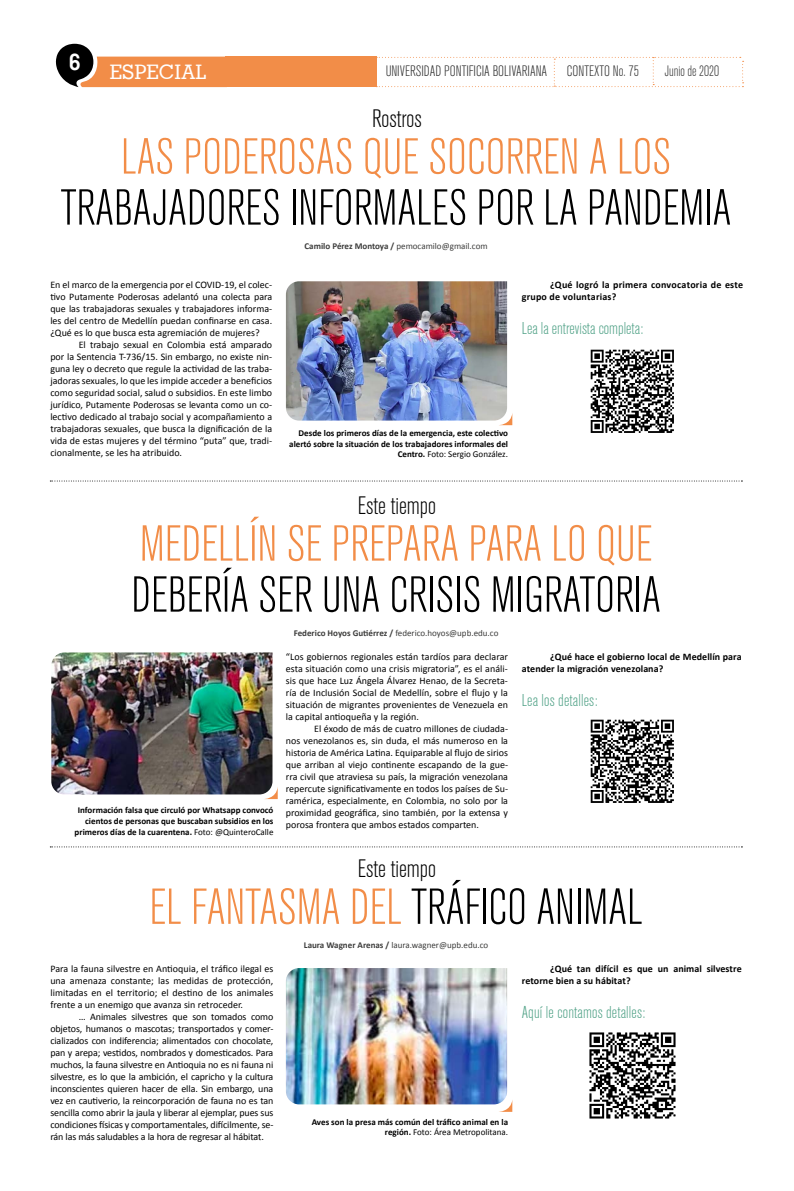
<style>
.page{position:relative;width:794px;height:1191px;background:#fff}
.page>*{position:absolute;margin:0;border:0;box-sizing:border-box;transform-origin:0 0}
.t1{font:300 condensed 50px "Akzidenz Grotesk BQ";color:#f28d48}
.t2{font:300 condensed 50px "Akzidenz Grotesk BQ";color:#000}
.t3{font:300 condensed 25px "Akzidenz Grotesk BQ";color:#000}
.t4{font:700 23px "Memphis";color:#fff}
.t5{font:500 20px "Memphis";color:#fff}
.t6{font:300 condensed 17px "Akzidenz Grotesk BQ";letter-spacing:.01em;color:#4fa186}
.t7{font:300 condensed 15px "Akzidenz Grotesk BQ";color:#000}
.t8{font:300 condensed 15px "Akzidenz Grotesk BQ";color:#000;scale:.94 1}
.t9{font:10px/12px "Calibri";color:#000;text-align:justify}
.t10{font:700 10px/12px "Calibri";letter-spacing:.005em;color:#000}
.t11{font:700 9px/10.8px "Calibri";color:#000;text-align:right}
.t12{font:9px "Calibri";color:#3c3c3b}
.s1{font-weight:700}
.s2{font-weight:400}
.s3{color:#000}
</style>
<div class="page">
<svg style="left:56px;top:44px;width:171px;height:43px"></svg>
<div style="left:225px;top:57px;width:152px;height:30px;background:#f28d48"></div>
<svg style="left:377px;top:57px;width:366px;height:30px"></svg>
<img style="left:286px;top:281px;width:221px;height:139px">
<img style="left:51px;top:652px;width:221px;height:142px">
<img style="left:286px;top:968px;width:221px;height:136px">
<svg style="left:498px;top:413px;width:14px;height:12px"></svg>
<svg style="left:263px;top:786px;width:15px;height:13px"></svg>
<svg style="left:498px;top:1099px;width:14px;height:12px"></svg>
<img style="left:590px;top:349px;width:84px;height:84px">
<img style="left:590px;top:719px;width:84px;height:84px">
<img style="left:589px;top:1032px;width:87px;height:87px">
<svg style="left:50px;top:480px;width:692px;height:1px"></svg>
<svg style="left:50px;top:846px;width:692px;height:1px"></svg>
<h3 class="t4" style="left:69px;top:48px;width:13px">6</h3>
<h3 class="t5" style="left:110px;top:60px;width:98px">ESPECIAL</h3>
<h3 class="t7" style="left:385px;top:63px;width:163px">UNIVERSIDAD PONTIFICIA BOLIVARIANA</h3>
<h3 class="t7" style="left:567px;top:63px;width:74px">CONTEXTO No. 75</h3>
<h3 class="t8" style="left:664px;top:63px;width:60px">Junio de 2020</h3>
<h2 class="t3" style="left:372px;top:105px;width:51px">Rostros</h2>
<h1 class="t1" style="left:121px;top:130px;width:551px">LAS PODEROSAS QUE SOCORREN A LOS</h1>
<h1 class="t2" style="left:61px;top:181px;width:672px">TRABAJADORES INFORMALES POR LA PANDEMIA</h1>
<p class="t12" style="left:304px;top:240px;width:185px"><span class="s1">Camilo Pérez Montoya /</span> pemocamilo@gmail.com</p>
<p class="t9" style="left:50px;top:279px;width:223px">En el marco de la emergencia por el COVID-19, el colec&shy;tivo Putamente Poderosas adelantó una colecta para que las trabajadoras sexuales y trabajadores informa&shy;les del centro de Medellín puedan confinarse en casa. ¿Qué es lo que busca esta agremiación de mujeres?</p>
<p class="t9" style="left:50px;top:339px;width:223px;text-indent:28px">El trabajo sexual en Colombia está amparado por la Sentencia T-736/15. Sin embargo, no existe nin&shy;guna ley o decreto que regule la actividad de las traba&shy;jadoras sexuales, lo que les impide acceder a beneficios como seguridad social, salud o subsidios. En este limbo jurídico, Putamente Poderosas se levanta como un co&shy;lectivo dedicado al trabajo social y acompañamiento a trabajadoras sexuales, que busca la dignificación de la vida de estas mujeres y del término “puta” que, tradi&shy;cionalmente, se les ha atribuido.</p>
<p class="t10" style="left:522px;top:278px;width:223px;text-indent:28px">¿Qué logró la primera convocatoria de este grupo de voluntarias?</p>
<h3 class="t6" style="left:522px;top:319px;width:123px">Lea la entrevista completa:</h3>
<p class="t11" style="left:289px;top:427px;width:220px">Desde los primeros días de la emergencia, este colectivo alertó sobre la situación de los trabajadores informales del<br>Centro. <span class="s2">Foto: Sergio González.</span></p>
<h2 class="t3" style="left:358px;top:492px;width:80px">Este tiempo</h2>
<h1 class="t1" style="left:140px;top:516px;width:514px">MEDELLÍN SE PREPARA PARA LO QUE</h1>
<h1 class="t2" style="left:131px;top:567px;width:531px">DEBERÍA SER UNA CRISIS MIGRATORIA</h1>
<p class="t12" style="left:294px;top:627px;width:206px"><span class="s1">Federico Hoyos Gutiérrez /</span> federico.hoyos@upb.edu.co</p>
<p class="t11" style="left:75px;top:804px;width:200px">Información falsa que circuló por Whatsapp convocó cientos de personas que buscaban subsidios en los primeros días de la cuarentena. <span class="s2">Foto: @QuinteroCalle</span></p>
<p class="t9" style="left:286px;top:651px;width:224px">“Los gobiernos regionales están tardíos para declarar esta situación como una crisis migratoria”, es el análi&shy;sis que hace Luz Ángela Álvarez Henao, de la Secreta&shy;ría de Inclusión Social de Medellín, sobre el flujo y la situación de migrantes provenientes de Venezuela en la capital antioqueña y la región.</p>
<p class="t9" style="left:286px;top:723px;width:224px;text-indent:28px">El éxodo de más de cuatro millones de ciudada&shy;nos venezolanos es, sin duda, el más numeroso en la historia de América Latina. Equiparable al flujo de sirios que arriban al viejo continente escapando de la gue&shy;rra civil que atraviesa su país, la migración venezolana repercute significativamente en todos los países de Su&shy;ramérica, especialmente, en Colombia, no solo por la proximidad geográfica, sino también, por la extensa y porosa frontera que ambos estados comparten.</p>
<p class="t10" style="left:522px;top:650px;width:221px;text-indent:28px">¿Qué hace el gobierno local de Medellín para atender la migración venezolana?</p>
<h3 class="t6" style="left:522px;top:691px;width:77px">Lea los detalles:</h3>
<h2 class="t3" style="left:358px;top:854px;width:80px">Este tiempo</h2>
<h1 class="t1" style="left:149px;top:879px;width:495px">EL FANTASMA DEL <span class="s3">TRÁFICO ANIMAL</span></h1>
<p class="t12" style="left:304px;top:939px;width:186px"><span class="s1">Laura Wagner Arenas /</span> laura.wagner@upb.edu.co</p>
<p class="t9" style="left:50px;top:963px;width:225px">Para la fauna silvestre en Antioquia, el tráfico ilegal es una amenaza constante; las medidas de protección, limitadas en el territorio; el destino de los animales frente a un enemigo que avanza sin retroceder.</p>
<p class="t9" style="left:50px;top:1011px;width:225px;text-indent:28px">… Animales silvestres que son tomados como objetos, humanos o mascotas; transportados y comer&shy;cializados con indiferencia; alimentados con chocolate, pan y arepa; vestidos, nombrados y domesticados. Para muchos, la fauna silvestre en Antioquia no es ni fauna ni silvestre, es lo que la ambición, el capricho y la cultura inconscientes quieren hacer de ella. Sin embargo, una vez en cautiverio, la reincorporación de fauna no es tan sencilla como abrir la jaula y liberar al ejemplar, pues sus condiciones físicas y comportamentales, difícilmente, se&shy;rán las más saludables a la hora de regresar al hábitat.</p>
<p class="t10" style="left:522px;top:962px;width:221px;text-indent:28px">¿Qué tan difícil es que un animal silvestre retorne bien a su hábitat?</p>
<h3 class="t6" style="left:522px;top:1003px;width:125px">Aquí le contamos detalles:</h3>
<p class="t11" style="left:312px;top:1115px;width:198px">Aves son la presa más común del tráfico animal en la región. <span class="s2">Foto: Área Metropolitana.</span></p>
</div>
